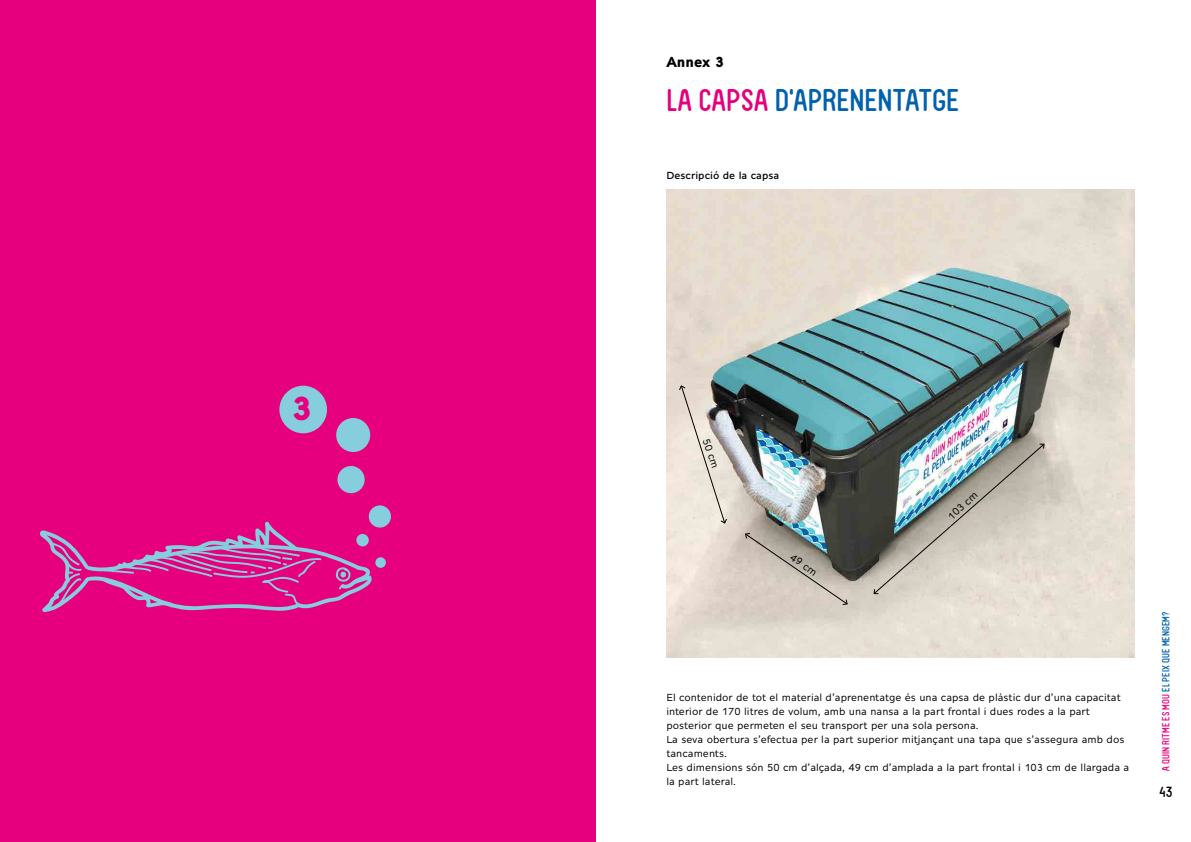
<style>
.page{position:relative;width:1191px;height:842px;background:#fff}
.page>*{position:absolute;margin:0;border:0;box-sizing:border-box;transform-origin:0 0}
.t1{font:700 31.9px "Alleyn";color:#e6007d}
.t2{font:30px "FV Almelo";color:#0061ad}
.t3{font:700 14px "Alleyn";color:#000}
.t4{font:14px "FV Almelo";color:#000}
.t5{font:10px/14px "Alleyn";color:#000}
.t6{font:10px "FV Almelo";letter-spacing:.01em;color:#0061ad}
.t7{font:500 10px "Alleyn";color:#000}
.s1{color:#e6007d}
</style>
<div class="page">
<div style="left:0;top:0;width:595px;height:842px;background:#e6007d"></div>
<div style="left:375px;top:557px;width:11px;height:11px;background:#86cedd;border-radius:50%"></div>
<div style="left:369px;top:505px;width:22px;height:23px;background:#86cedd;border-radius:50%"></div>
<div style="left:336px;top:418px;width:34px;height:34px;background:#86cedd;border-radius:50%"></div>
<div style="left:279px;top:386px;width:48px;height:47px;background:#86cedd;border-radius:50%"></div>
<div style="left:337px;top:466px;width:28px;height:27px;background:#86cedd;border-radius:50%"></div>
<svg style="left:40px;top:521px;width:334px;height:91px"></svg>
<img style="left:666px;top:190px;width:468px;height:467px">
<img style="left:873px;top:444px;width:171px;height:150px">
<svg style="left:745px;top:533px;width:102px;height:72px;background:#aea9a1"></svg>
<svg style="left:679px;top:386px;width:48px;height:137px;background:#d6cfc6"></svg>
<h1 class="t1" style="left:292px;top:389px;width:22px">3</h1>
<h3 class="t3" style="left:666px;top:53px;width:59px">Annex 3</h3>
<h2 class="t2" style="left:666px;top:82px;width:294px"><span class="s1">LA CAPSA</span> D’APRENENTATGE</h2>
<p class="t7" style="left:666px;top:169px;width:114px">Descripció de la capsa</p>
<p class="t5" style="left:713px;top:436px;width:32px;rotate:72deg">50 cm</p>
<p class="t5" style="left:795px;top:550px;width:32px;rotate:36deg">49 cm</p>
<p class="t5" style="left:944px;top:513px;width:38px;rotate:-43deg">103 cm</p>
<p class="t5" style="left:666px;top:690px;width:464px">El contenidor de tot el material d’aprenentatge és una capsa de plàstic dur d’una capacitat interior de 170 litres de volum, amb una nansa a la part frontal i dues rodes a la part posterior que permeten el seu transport per una sola persona.<br>La seva obertura s’efectua per la part superior mitjançant una tapa que s’assegura amb dos tancaments.<br>Les dimensions són 50 cm d’alçada, 49 cm d’amplada a la part frontal i 103 cm de llargada a la part lateral.</p>
<p class="t6" style="left:1159px;top:771px;width:161px;rotate:-90deg"><span class="s1">A QUIN RITME ES MOU</span> EL PEIX QUE MENGEM?</p>
<h3 class="t4" style="left:1159px;top:783px;width:15px">43</h3>
</div>
